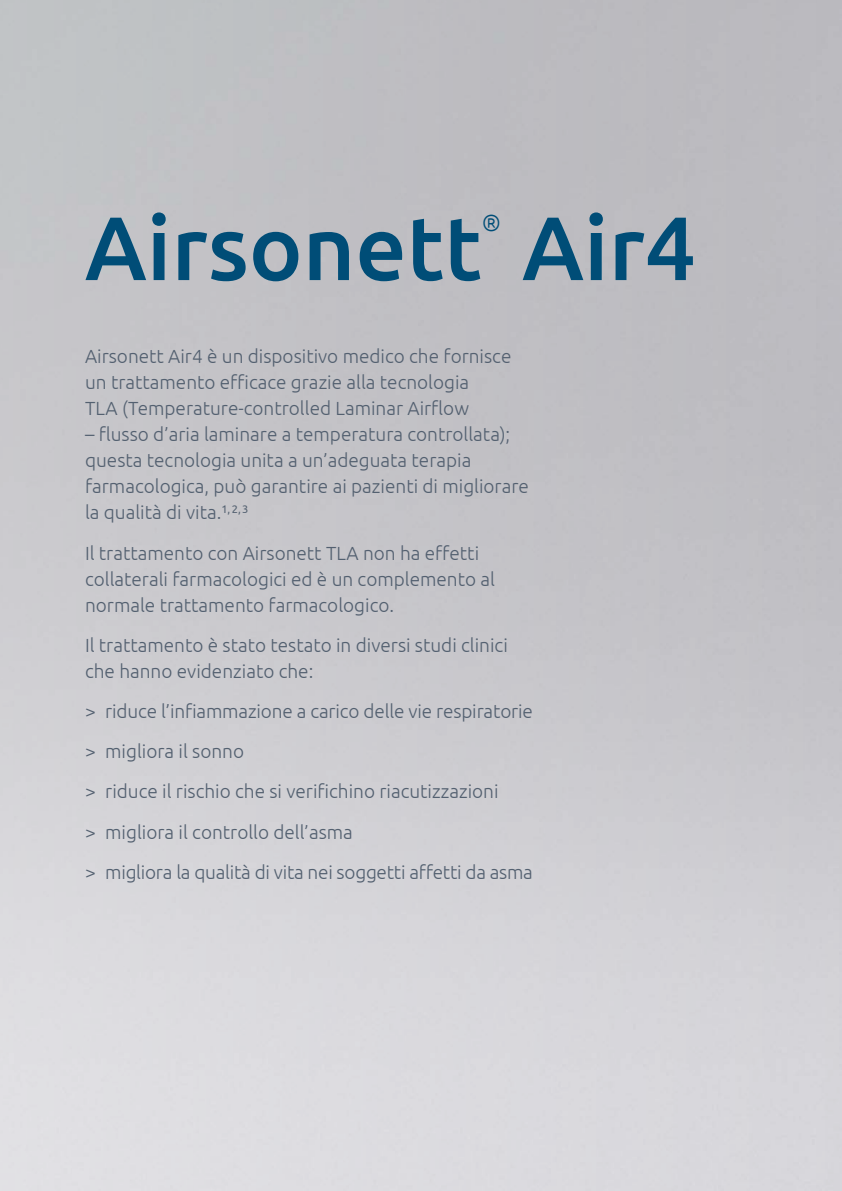
<style>
.page{position:relative;width:842px;height:1191px;background:#fff}
.page>*{position:absolute;margin:0;border:0;box-sizing:border-box;transform-origin:0 0}
.t1{font:500 90px "Ubuntu";color:#004d77}
.t2{font:300 23.4px "Ubuntu";color:#004d77}
.t3{font:300 19px/26px "Ubuntu";color:#536070}
</style>
<div class="page">
<div style="left:0;top:0;width:842px;height:1191px;background:linear-gradient(to bottom,#b8b7bb,#dcdbdf)"></div>
<h1 class="t1" style="left:85px;top:191px;width:612px">Airsonett Air4</h1>
<p class="t2" style="left:482px;top:208px;width:21px">®</p>
<p class="t3" style="left:85px;top:343px;width:428px">Airsonett Air4 è un dispositivo medico che fornisce un trattamento efficace grazie alla tecnologia<br>TLA (Temperature-controlled Laminar Airflow</p>
<p class="t3" style="left:85px;top:421px;width:445px">– flusso d’aria laminare a temperatura controllata); questa tecnologia unita a un’adeguata terapia farmacologica, può garantire ai pazienti di migliorare la qualità di vita.<sup>1,2,3</sup></p>
<p class="t3" style="left:85px;top:539px;width:411px">Il trattamento con Airsonett TLA non ha effetti collaterali farmacologici ed è un complemento al normale trattamento farmacologico.</p>
<p class="t3" style="left:85px;top:631px;width:424px">Il trattamento è stato testato in diversi studi clinici che hanno evidenziato che:</p>
<p class="t3" style="left:85px;top:690px;width:449px;line-height:40.2px">&gt; riduce l’infiammazione a carico delle vie respiratorie &gt; migliora il sonno<br>&gt; riduce il rischio che si verifichino riacutizzazioni<br>&gt; migliora il controllo dell’asma<br>&gt; migliora la qualità di vita nei soggetti affetti da asma</p>
</div>
